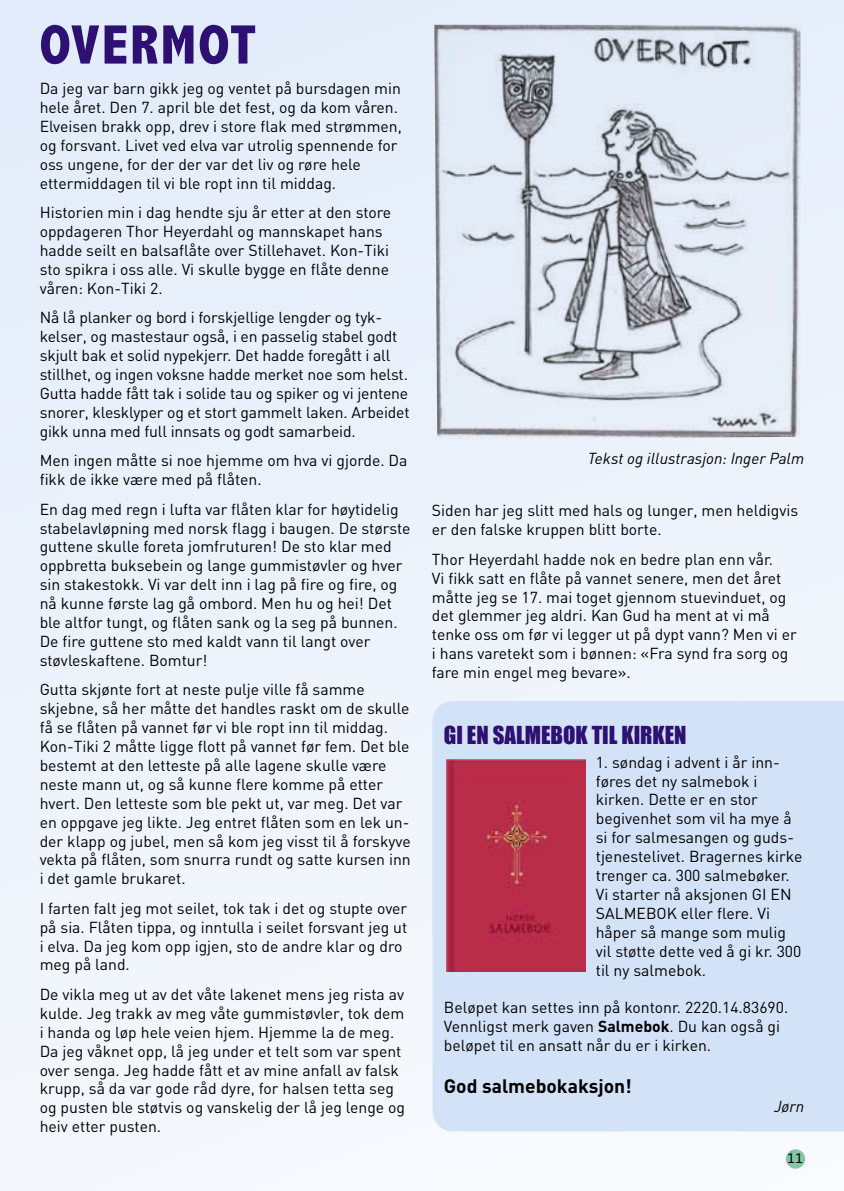
<style>
.page{position:relative;width:844px;height:1191px;background:#fff}
.page>*{position:absolute;margin:0;border:0;box-sizing:border-box;transform-origin:0 0}
.t1{font:800 condensed 56px "Abadi";letter-spacing:.04em;color:#2d1071}
.t2{font:22.75px "Impact";color:#2d1071}
.t3{font:700 19.25px "DIN";color:#000001}
.t4{font:15.75px/18.9px "DIN";color:#000001}
.t5{font:italic 15.75px "DIN";color:#000001}
.t6{font:13.12px "Neo Sans Std";color:#000001}
.s1{font-weight:700}
</style>
<div class="page">
<div style="left:0;top:0;width:843px;height:1191px;background:#edf3fb"></div>
<div style="left:432px;top:701px;width:411px;height:430px;background:#d3e2f6"></div>
<div style="left:785px;top:1149px;width:19px;height:19px;background:#83c6a4;border-radius:50%"></div>
<img style="left:434px;top:25px;width:366px;height:413px">
<img style="left:446px;top:759px;width:139px;height:212px">
<h1 class="t1" style="left:40px;top:12px;width:218px">OVERMOT</h1>
<p class="t4" style="left:40px;top:79px;width:363px">Da jeg var barn gikk jeg og ventet på bursdagen min hele året. Den 7. april ble det fest, og da kom våren.<br>Elveisen brakk opp, drev i store flak med strømmen, og forsvant. Livet ved elva var utrolig spennende for oss ungene, for der der var det liv og røre hele ettermiddagen til vi ble ropt inn til middag.</p>
<p class="t4" style="left:40px;top:203px;width:353px">Historien min i dag hendte sju år etter at den store oppdageren Thor Heyerdahl og mannskapet hans hadde seilt en balsaflåte over Stillehavet. Kon-Tiki sto spikra i oss alle. Vi skulle bygge en flåte denne våren: Kon-Tiki 2.</p>
<p class="t4" style="left:40px;top:308px;width:371px">Nå lå planker og bord i forskjellige lengder og tyk&shy;kelser, og mastestaur også, i en passelig stabel godt skjult bak et solid nypekjerr. Det hadde foregått i all stillhet, og ingen voksne hadde merket noe som helst.<br>Gutta hadde fått tak i solide tau og spiker og vi jentene snorer, klesklyper og et stort gammelt laken. Arbeidet gikk unna med full innsats og godt samarbeid.</p>
<p class="t4" style="left:40px;top:451px;width:369px">Men ingen måtte si noe hjemme om hva vi gjorde. Da fikk de ikke være med på flåten.</p>
<p class="t4" style="left:40px;top:499px;width:372px">En dag med regn i lufta var flåten klar for høytidelig stabelavløpning med norsk flagg i baugen. De største guttene skulle foreta jomfruturen! De sto klar med oppbretta buksebein og lange gummistøvler og hver sin stakestokk. Vi var delt inn i lag på fire og fire, og nå kunne første lag gå ombord. Men hu og hei! Det ble altfor tungt, og flåten sank og la seg på bunnen.<br>De fire guttene sto med kaldt vann til langt over støvleskaftene. Bomtur!</p>
<p class="t4" style="left:40px;top:680px;width:372px">Gutta skjønte fort at neste pulje ville få samme skjebne, så her måtte det handles raskt om de skulle få se flåten på vannet før vi ble ropt inn til middag.<br>Kon-Tiki 2 måtte ligge flott på vannet før fem. Det ble bestemt at den letteste på alle lagene skulle være neste mann ut, og så kunne flere komme på etter hvert. Den letteste som ble pekt ut, var meg. Det var en oppgave jeg likte. Jeg entret flåten som en lek un&shy;der klapp og jubel, men så kom jeg visst til å forskyve vekta på flåten, som snurra rundt og satte kursen inn i det gamle brukaret.</p>
<p class="t4" style="left:40px;top:898px;width:369px">I farten falt jeg mot seilet, tok tak i det og stupte over på sia. Flåten tippa, og inntulla i seilet forsvant jeg ut i elva. Da jeg kom opp igjen, sto de andre klar og dro meg på land.</p>
<p class="t4" style="left:40px;top:984px;width:367px">De vikla meg ut av det våte lakenet mens jeg rista av kulde. Jeg trakk av meg våte gummistøvler, tok dem i handa og løp hele veien hjem. Hjemme la de meg.<br>Da jeg våknet opp, lå jeg under et telt som var spent over senga. Jeg hadde fått et av mine anfall av falsk krupp, så da var gode råd dyre, for halsen tetta seg og pusten ble støtvis og vanskelig der lå jeg lenge og heiv etter pusten.</p>
<p class="t5" style="left:587px;top:449px;width:218px">Tekst og illustrasjon: Inger Palm</p>
<p class="t4" style="left:432px;top:501px;width:368px">Siden har jeg slitt med hals og lunger, men heldigvis er den falske kruppen blitt borte.</p>
<p class="t4" style="left:432px;top:549px;width:366px">Thor Heyerdahl hadde nok en bedre plan enn vår.<br>Vi fikk satt en flåte på vannet senere, men det året måtte jeg se 17. mai toget gjennom stuevinduet, og det glemmer jeg aldri. Kan Gud ha ment at vi må tenke oss om før vi legger ut på dypt vann? Men vi er i hans varetekt som i bønnen: «Fra synd fra sorg og fare min engel meg bevare».</p>
<h2 class="t2" style="left:443px;top:717px;width:244px">GI EN SALMEBOK TIL KIRKEN</h2>
<p class="t4" style="left:595px;top:752px;width:208px">1. søndag i advent i år inn&shy;føres det ny salmebok i kirken. Dette er en stor begivenhet som vil ha mye å si for salmesangen og guds&shy;tjenestelivet. Bragernes kirke trenger ca. 300 salmebøker.<br>Vi starter nå aksjonen GI EN<br>SALMEBOK eller flere. Vi håper så mange som mulig vil støtte dette ved å gi kr. 300 til ny salmebok.</p>
<p class="t4" style="left:443px;top:998px;width:346px">Beløpet kan settes inn på kontonr. 2220.14.83690.<br>Vennligst merk gaven <span class="s1">Salmebok</span>. Du kan også gi beløpet til en ansatt når du er i kirken.</p>
<p class="t3" style="left:443px;top:1073px;width:189px">God salmebokaksjon!</p>
<p class="t5" style="left:773px;top:1096px;width:32px">Jørn</p>
<p class="t6" style="left:787px;top:1150px;width:17px">11</p>
</div>
